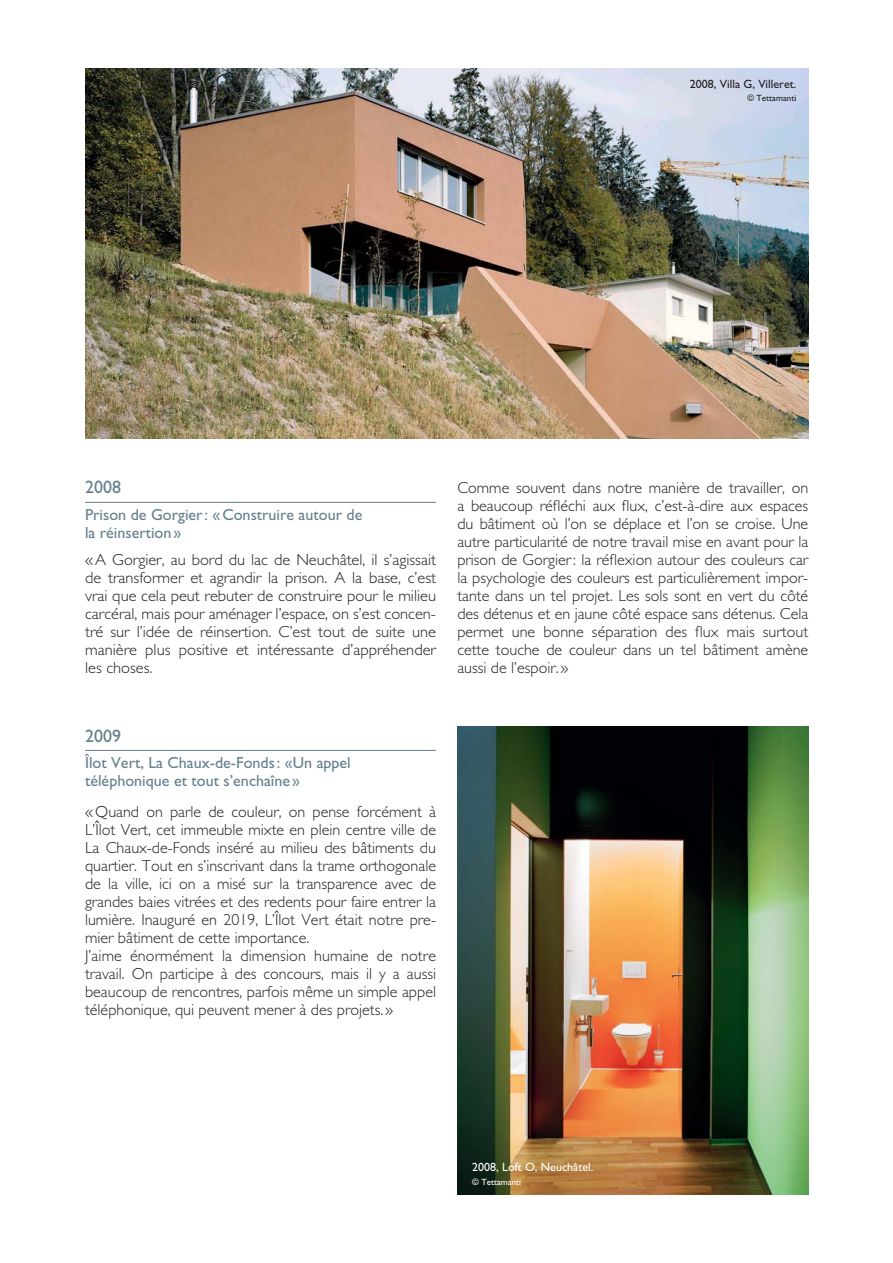
<style>
.page{position:relative;width:893px;height:1263px;background:#fff}
.page>*{position:absolute;margin:0;border:0;box-sizing:border-box;transform-origin:0 0}
.t1{font:18px "Gill Sans";color:#647f8d}
.t2{font:300 16.05px/18px "Gill Sans";color:#231f20;text-align:justify}
.t3{font:16.05px/18px "Gill Sans";color:#647f8d}
.t4{font:12px "Gill Sans";color:#231f20}
.t5{font:12px "Gill Sans";color:#fff}
.t6{font:9px "Gill Sans";color:#231f20}
.t7{font:9px "Gill Sans";color:#fff}
</style>
<div class="page">
<hr style="left:85px;top:502px;width:351px;height:1px;background:#647f8d">
<hr style="left:85px;top:750px;width:351px;height:1px;background:#647f8d">
<img style="left:85px;top:68px;width:723px;height:371px">
<img style="left:457px;top:727px;width:351px;height:468px">
<p class="t4" style="left:690px;top:79px;width:108px">2008, Villa G, Villeret.</p>
<p class="t6" style="left:747px;top:95px;width:50px">© Tettamanti</p>
<p class="t1" style="left:85px;top:481px;width:37px">2008</p>
<p class="t3" style="left:85px;top:507px;width:279px">Prison de Gorgier : « Construire autour de la réinsertion »</p>
<p class="t2" style="left:85px;top:552px;width:352px">« A Gorgier, au bord du lac de Neuchâtel, il s’agissait de transformer et agrandir la prison. A la base, c’est vrai que cela peut rebuter de construire pour le milieu carcéral, mais pour aménager l’espace, on s’est concen&shy;tré sur l’idée de réinsertion. C’est tout de suite une manière plus positive et intéressante d’appréhender les choses.</p>
<p class="t2" style="left:457px;top:480px;width:352px">Comme souvent dans notre manière de travailler, on a beaucoup réfléchi aux flux, c’est-à-dire aux espaces du bâtiment où l’on se déplace et l’on se croise. Une autre particularité de notre travail mise en avant pour la prison de Gorgier: la réflexion autour des couleurs car la psychologie des couleurs est particulièrement impor&shy;tante dans un tel projet. Les sols sont en vert du côté des détenus et en jaune côté espace sans détenus. Cela permet une bonne séparation des flux mais surtout cette touche de couleur dans un tel bâtiment amène aussi de l’espoir. »</p>
<p class="t1" style="left:85px;top:729px;width:37px">2009</p>
<p class="t3" style="left:85px;top:755px;width:267px">Îlot Vert, La Chaux-de-Fonds: «Un appel téléphonique et tout s’enchaîne »</p>
<p class="t2" style="left:85px;top:804px;width:352px;text-align:left">«Quand on parle de couleur, on pense forcément à L’Îlot Vert, cet immeuble mixte en plein centre ville de La Chaux-de-Fonds inséré au milieu des bâtiments du quartier. Tout en s’inscrivant dans la trame orthogonale de la ville, ici on a misé sur la transparence avec de grandes baies vitrées et des redents pour faire entrer la lumière. Inauguré en 2019, L’Îlot Vert était notre pre&shy;mier bâtiment de cette importance.<br>J’aime énormément la dimension humaine de notre travail. On participe à des concours, mais il y a aussi beaucoup de rencontres, parfois même un simple appel téléphonique, qui peuvent mener à des projets. »</p>
<p class="t5" style="left:472px;top:1163px;width:123px">2008, Loft O, Neuchâtel.</p>
<p class="t7" style="left:472px;top:1178px;width:50px">© Tettamanti</p>
</div>
